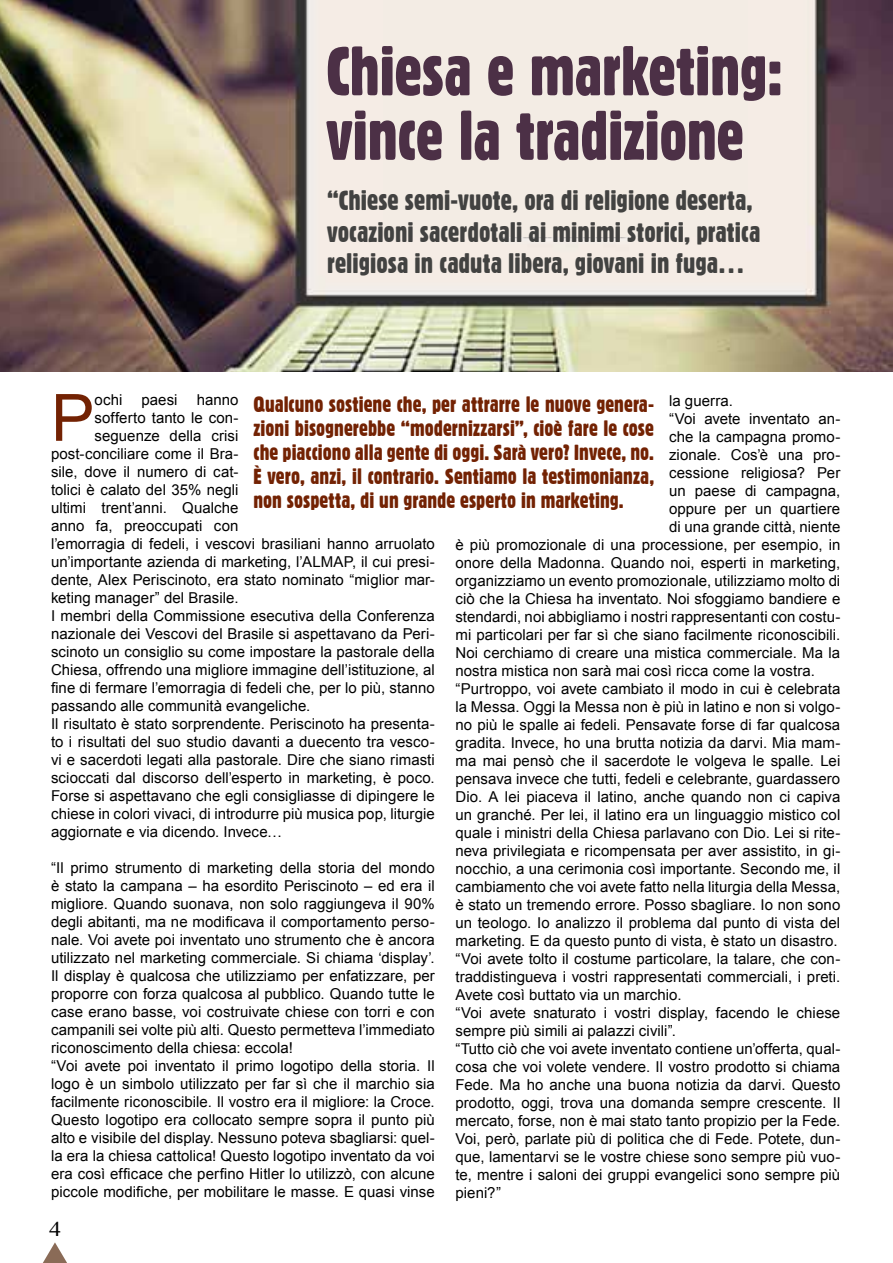
<style>
.page{position:relative;width:893px;height:1263px;background:#fff}
.page>*{position:absolute;margin:0;border:0;box-sizing:border-box;transform-origin:0 0}
.t1{font:67.5px/64.5px "Gothic 821 Condensed BT";letter-spacing:-.01em;color:#4c3046}
.t2{font:65.25px "Arial";color:#732203}
.t3{font:27px/31.5px "Gothic 821 Condensed BT";color:#424241}
.t4{font:21.3px/24px "Gothic 821 Condensed BT";color:#732203;text-align:justify}
.t5{font:20.7px "Times New Roman";color:#000;scale:1.16 1}
.t6{font:15px/18px "Arial";letter-spacing:.005em;color:#000}
</style>
<div class="page">
<img style="left:0;top:0;width:893px;height:372px">
<svg style="left:43px;top:1242px;width:24px;height:21px"></svg>
<div style="left:383px;top:0;width:364px;height:237px;background:#f3ece4"></div>
<h1 class="t1" style="left:326px;top:39px;width:459px">Chiesa e marketing: vince la tradizione</h1>
<h3 class="t3" style="left:327px;top:184px;width:435px">“Chiese semi-vuote, ora di religione deserta, vocazioni sacerdotali ai minimi storici, pratica religiosa in caduta libera, giovani in fuga…</h3>
<h2 class="t2" style="left:51px;top:375px;width:45px">P</h2>
<p class="t6" style="left:95px;top:391px;width:29px">ochi</p>
<p class="t6" style="left:142px;top:391px;width:37px">paesi</p>
<p class="t6" style="left:197px;top:391px;width:43px">hanno</p>
<p class="t6" style="left:669px;top:392px;width:65px">la guerra.</p>
<p class="t6" style="left:669px;top:410px;width:173px">“Voi avete inventato an-</p>
<p class="t6" style="left:669px;top:428px;width:173px">che la campagna promo-</p>
<p class="t6" style="left:669px;top:446px;width:173px">zionale. Cos’è una pro-</p>
<p class="t6" style="left:669px;top:464px;width:173px">cessione religiosa? Per</p>
<p class="t6" style="left:669px;top:482px;width:173px">un paese di campagna,</p>
<p class="t6" style="left:669px;top:500px;width:173px">oppure per un quartiere</p>
<p class="t6" style="left:669px;top:518px;width:173px">di una grande città, niente</p>
<p class="t6" style="left:455px;top:536px;width:386px">è più promozionale di una processione, per esempio, in</p>
<p class="t6" style="left:455px;top:554px;width:386px">onore della Madonna. Quando noi, esperti in marketing,</p>
<p class="t6" style="left:455px;top:572px;width:386px">organizziamo un evento promozionale, utilizziamo molto di</p>
<p class="t6" style="left:455px;top:590px;width:386px">ciò che la Chiesa ha inventato. Noi sfoggiamo bandiere e</p>
<p class="t6" style="left:455px;top:608px;width:386px">stendardi, noi abbigliamo i nostri rappresentanti con costu-</p>
<p class="t6" style="left:455px;top:626px;width:386px">mi particolari per far sì che siano facilmente riconoscibili.</p>
<p class="t6" style="left:455px;top:644px;width:386px">Noi cerchiamo di creare una mistica commerciale. Ma la</p>
<p class="t6" style="left:455px;top:662px;width:361px">nostra mistica non sarà mai così ricca come la vostra.</p>
<p class="t6" style="left:455px;top:680px;width:386px">“Purtroppo, voi avete cambiato il modo in cui è celebrata</p>
<p class="t6" style="left:455px;top:698px;width:386px">la Messa. Oggi la Messa non è più in latino e non si volgo-</p>
<p class="t6" style="left:455px;top:716px;width:386px">no più le spalle ai fedeli. Pensavate forse di far qualcosa</p>
<p class="t6" style="left:455px;top:734px;width:386px">gradita. Invece, ho una brutta notizia da darvi. Mia mam-</p>
<p class="t6" style="left:455px;top:752px;width:386px">ma mai pensò che il sacerdote le volgeva le spalle. Lei</p>
<p class="t6" style="left:455px;top:770px;width:386px">pensava invece che tutti, fedeli e celebrante, guardassero</p>
<p class="t6" style="left:455px;top:788px;width:386px">Dio. A lei piaceva il latino, anche quando non ci capiva</p>
<p class="t6" style="left:455px;top:806px;width:386px">un granché. Per lei, il latino era un linguaggio mistico col</p>
<p class="t6" style="left:455px;top:824px;width:386px">quale i ministri della Chiesa parlavano con Dio. Lei si rite-</p>
<p class="t6" style="left:455px;top:842px;width:386px">neva privilegiata e ricompensata per aver assistito, in gi-</p>
<p class="t6" style="left:455px;top:860px;width:386px">nocchio, a una cerimonia così importante. Secondo me, il</p>
<p class="t6" style="left:455px;top:878px;width:386px">cambiamento che voi avete fatto nella liturgia della Messa,</p>
<p class="t6" style="left:455px;top:896px;width:386px">è stato un tremendo errore. Posso sbagliare. Io non sono</p>
<p class="t6" style="left:455px;top:914px;width:386px">un teologo. Io analizzo il problema dal punto di vista del</p>
<p class="t6" style="left:455px;top:932px;width:384px">marketing. E da questo punto di vista, è stato un disastro.</p>
<p class="t6" style="left:455px;top:950px;width:386px">“Voi avete tolto il costume particolare, la talare, che con-</p>
<p class="t6" style="left:455px;top:968px;width:386px">traddistingueva i vostri rappresentati commerciali, i preti.</p>
<p class="t6" style="left:455px;top:986px;width:228px">Avete così buttato via un marchio.</p>
<p class="t6" style="left:455px;top:1004px;width:386px">“Voi avete snaturato i vostri display, facendo le chiese</p>
<p class="t6" style="left:455px;top:1022px;width:222px">sempre più simili ai palazzi civili”.</p>
<p class="t6" style="left:455px;top:1040px;width:386px">“Tutto ciò che voi avete inventato contiene un’offerta, qual-</p>
<p class="t6" style="left:455px;top:1058px;width:386px">cosa che voi volete vendere. Il vostro prodotto si chiama</p>
<p class="t6" style="left:455px;top:1076px;width:386px">Fede. Ma ho anche una buona notizia da darvi. Questo</p>
<p class="t6" style="left:455px;top:1094px;width:386px">prodotto, oggi, trova una domanda sempre crescente. Il</p>
<p class="t6" style="left:455px;top:1112px;width:386px">mercato, forse, non è mai stato tanto propizio per la Fede.</p>
<p class="t6" style="left:455px;top:1130px;width:386px">Voi, però, parlate più di politica che di Fede. Potete, dun-</p>
<p class="t6" style="left:455px;top:1148px;width:386px">que, lamentarvi se le vostre chiese sono sempre più vuo-</p>
<p class="t6" style="left:455px;top:1166px;width:386px">te, mentre i saloni dei gruppi evangelici sono sempre più</p>
<p class="t6" style="left:455px;top:1184px;width:47px">pieni?”</p>
<p class="t4" style="left:254px;top:392px;width:402px">Qualcuno sostiene che, per attrarre le nuove genera&shy;zioni bisognerebbe “modernizzarsi”, cioè fare le cose che piacciono alla gente di oggi. Sarà vero? Invece, no.<br>È vero, anzi, il contrario. Sentiamo la testimonianza, non sospetta, di un grande esperto in marketing.</p>
<p class="t6" style="left:95px;top:409px;width:145px">sofferto tanto le con-</p>
<p class="t6" style="left:95px;top:427px;width:145px">seguenze della crisi</p>
<p class="t6" style="left:51px;top:445px;width:189px">post-conciliare come il Bra-</p>
<p class="t6" style="left:51px;top:463px;width:189px">sile, dove il numero di cat-</p>
<p class="t6" style="left:51px;top:481px;width:189px">tolici è calato del 35% negli</p>
<p class="t6" style="left:51px;top:499px;width:189px">ultimi trent’anni. Qualche</p>
<p class="t6" style="left:51px;top:517px;width:189px">anno fa, preoccupati con</p>
<p class="t6" style="left:51px;top:535px;width:385px">l’emorragia di fedeli, i vescovi brasiliani hanno arruolato</p>
<p class="t6" style="left:51px;top:553px;width:385px">un’importante azienda di marketing, l’ALMAP, il cui presi-</p>
<p class="t6" style="left:51px;top:571px;width:385px">dente, Alex Periscinoto, era stato nominato “miglior mar-</p>
<p class="t6" style="left:51px;top:589px;width:189px">keting manager” del Brasile.</p>
<p class="t6" style="left:51px;top:607px;width:385px">I membri della Commissione esecutiva della Conferenza</p>
<p class="t6" style="left:51px;top:625px;width:385px">nazionale dei Vescovi del Brasile si aspettavano da Peri-</p>
<p class="t6" style="left:51px;top:643px;width:385px">scinoto un consiglio su come impostare la pastorale della</p>
<p class="t6" style="left:51px;top:661px;width:385px">Chiesa, offrendo una migliore immagine dell’istituzione, al</p>
<p class="t6" style="left:51px;top:679px;width:385px">fine di fermare l’emorragia di fedeli che, per lo più, stanno</p>
<p class="t6" style="left:51px;top:697px;width:261px">passando alle communità evangeliche.</p>
<p class="t6" style="left:51px;top:715px;width:385px">Il risultato è stato sorprendente. Periscinoto ha presenta-</p>
<p class="t6" style="left:51px;top:733px;width:385px">to i risultati del suo studio davanti a duecento tra vesco-</p>
<p class="t6" style="left:51px;top:751px;width:385px">vi e sacerdoti legati alla pastorale. Dire che siano rimasti</p>
<p class="t6" style="left:51px;top:769px;width:385px">scioccati dal discorso dell’esperto in marketing, è poco.</p>
<p class="t6" style="left:51px;top:787px;width:385px">Forse si aspettavano che egli consigliasse di dipingere le</p>
<p class="t6" style="left:51px;top:805px;width:385px">chiese in colori vivaci, di introdurre più musica pop, liturgie</p>
<p class="t6" style="left:51px;top:823px;width:233px">aggiornate e via dicendo. Invece…</p>
<p class="t6" style="left:51px;top:859px;width:385px">“Il primo strumento di marketing della storia del mondo è stato la campana – ha esordito Periscinoto – ed era il migliore. Quando suonava, non solo raggiungeva il 90% degli abitanti, ma ne modificava il comportamento perso&shy;nale. Voi avete poi inventato uno strumento che è ancora utilizzato nel marketing commerciale. Si chiama ‘display’.<br>Il display è qualcosa che utilizziamo per enfatizzare, per proporre con forza qualcosa al pubblico. Quando tutte le case erano basse, voi costruivate chiese con torri e con campanili sei volte più alti. Questo permetteva l’immediato riconoscimento della chiesa: eccola!<br>“Voi avete poi inventato il primo logotipo della storia. Il logo è un simbolo utilizzato per far sì che il marchio sia facilmente riconoscibile. Il vostro era il migliore: la Croce.<br>Questo logotipo era collocato sempre sopra il punto più alto e visibile del display. Nessuno poteva sbagliarsi: quel&shy;la era la chiesa cattolica! Questo logotipo inventato da voi era così efficace che perfino Hitler lo utilizzò, con alcune piccole modifiche, per mobilitare le masse. E quasi vinse</p>
<h3 class="t5" style="left:49px;top:1215px;width:12px">4</h3>
</div>
